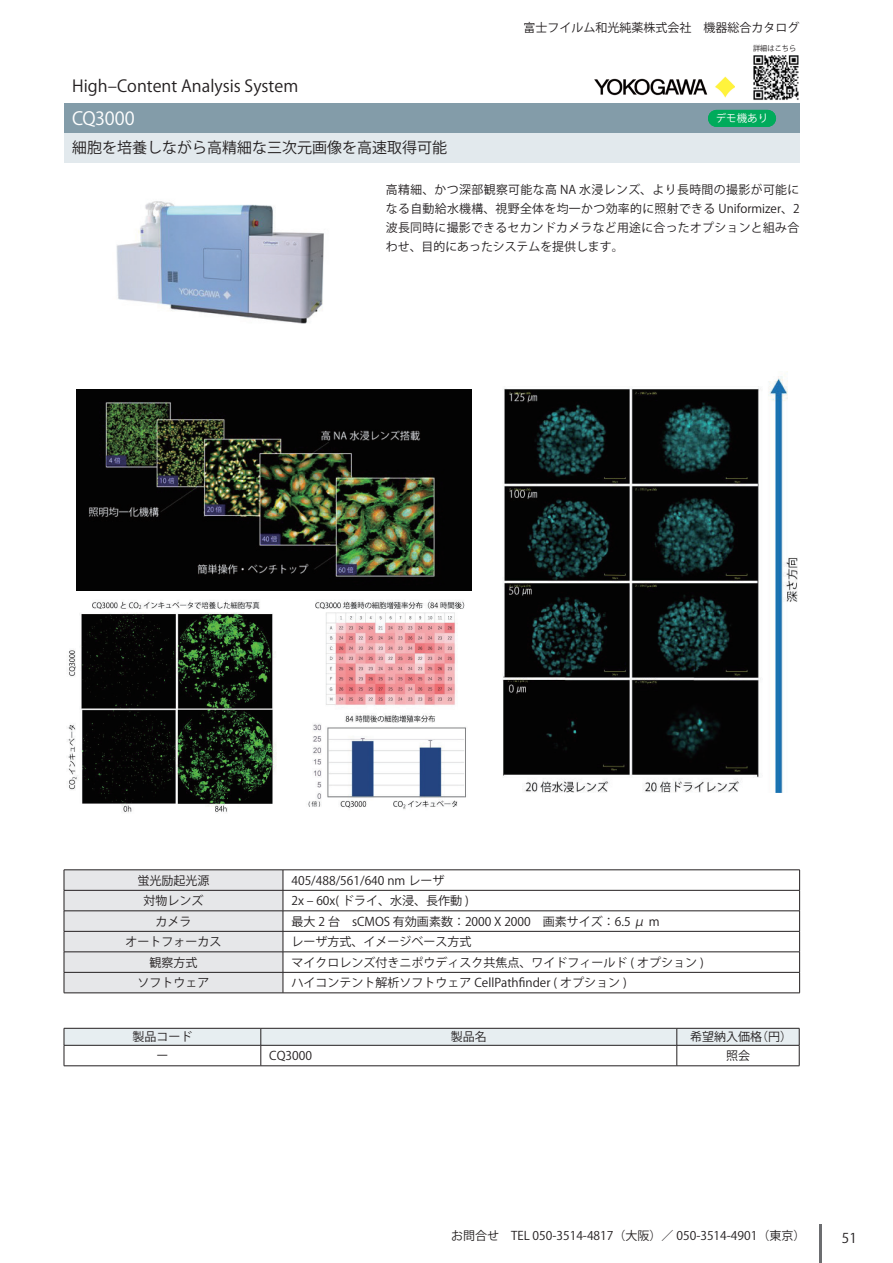
<style>
.page{position:relative;width:893px;height:1263px;background:#fff}
.page>*{position:absolute;margin:0;border:0;box-sizing:border-box;transform-origin:0 0}
.t1{font:18px "Koz Go Pr 6 N";letter-spacing:-.02em;color:#fff}
.t2{font:16.5px "Koz Go Pr 6 N";color:#231f20}
.t3{font:15px "Koz Go Pr 6 N";color:#231f20}
.t4{font:13.5px "Koz Go Pr 6 N";color:#231f20}
.t5{font:12px/18.8px "Koz Go Pr 6 N";color:#231f20;text-align:justify}
.t6{font:10.5px "Koz Go Pr 6 N";color:#fff}
.t7{font:7.5px "Koz Go Pr 6 N";color:#231f20;scale:.96 1}
</style>
<div class="page">
<hr style="left:820px;top:1225px;width:2px;height:38px;background:#6c6d70">
<svg style="left:64px;top:1028px;width:736px;height:37px"></svg>
<hr style="left:64px;top:1065px;width:197px;height:1px;background:#231f20">
<hr style="left:261px;top:1065px;width:416px;height:1px;background:#231f20">
<hr style="left:677px;top:1065px;width:122px;height:1px;background:#231f20">
<hr style="left:283px;top:890px;width:517px;height:1px;background:#231f20">
<hr style="left:283px;top:910px;width:517px;height:1px;background:#231f20">
<hr style="left:283px;top:931px;width:517px;height:1px;background:#231f20">
<hr style="left:283px;top:951px;width:517px;height:1px;background:#231f20">
<hr style="left:283px;top:972px;width:517px;height:1px;background:#231f20">
<hr style="left:64px;top:869px;width:219px;height:1px;background:#231f20">
<hr style="left:283px;top:869px;width:517px;height:1px;background:#231f20">
<svg style="left:64px;top:870px;width:220px;height:122px;background:#dbdcde"></svg>
<svg style="left:799px;top:870px;width:1px;height:122px"></svg>
<hr style="left:64px;top:992px;width:219px;height:1px;background:#231f20">
<hr style="left:283px;top:992px;width:517px;height:1px;background:#231f20">
<div style="left:64px;top:133px;width:735px;height:30px;background:#e2e9ed"></div>
<div style="left:64px;top:103px;width:735px;height:30px;background:#839ca9"></div>
<img style="left:116px;top:201px;width:208px;height:123px">
<img style="left:502px;top:371px;width:296px;height:422px">
<img style="left:76px;top:390px;width:395px;height:201px">
<img style="left:68px;top:600px;width:398px;height:212px">
<img style="left:594px;top:76px;width:141px;height:22px">
<div style="left:708px;top:110px;width:68px;height:17px;background:#00ab5b;border-radius:8px"></div>
<img style="left:753px;top:55px;width:46px;height:45px">
<p class="t5" style="left:523px;top:18px;width:277px">富士フイルム和光純薬株式会社　機器総合カタログ</p>
<h2 class="t2" style="left:72px;top:77px;width:227px">High–Content Analysis System</h2>
<h1 class="t1" style="left:72px;top:108px;width:64px">CQ3000</h1>
<p class="t3" style="left:72px;top:139px;width:376px">細胞を培養しながら高精細な三次元画像を高速取得可能</p>
<p class="t7" style="left:753px;top:44px;width:47px">詳細はこちら</p>
<p class="t6" style="left:716px;top:113px;width:54px">デモ機あり</p>
<p class="t5" style="left:386px;top:181px;width:415px">高精細、かつ深部観察可能な高 NA 水浸レンズ、より長時間の撮影が可能になる自動給水機構、視野全体を均一かつ効率的に照射できる Uniformizer、2波長同時に撮影できるセカンドカメラなど用途に合ったオプションと組み合わせ、目的にあったシステムを提供します。</p>
<p class="t5" style="left:137px;top:871px;width:73px">蛍光励起光源</p>
<p class="t5" style="left:291px;top:871px;width:154px">405/488/561/640 nm レーザ</p>
<p class="t5" style="left:143px;top:892px;width:61px">対物レンズ</p>
<p class="t5" style="left:291px;top:892px;width:179px">2x – 60x( ドライ、水浸、長作動 )</p>
<p class="t5" style="left:155px;top:912px;width:37px">カメラ</p>
<p class="t5" style="left:291px;top:912px;width:369px">最大 2 台　sCMOS 有効画素数：2000 X 2000　画素サイズ：6.5 μ m</p>
<p class="t5" style="left:125px;top:933px;width:97px">オートフォーカス</p>
<p class="t5" style="left:291px;top:933px;width:181px">レーザ方式、イメージベース方式</p>
<p class="t5" style="left:149px;top:953px;width:49px">観察方式</p>
<p class="t5" style="left:291px;top:953px;width:414px">マイクロレンズ付きニポウディスク共焦点、ワイドフィールド ( オプション )</p>
<p class="t5" style="left:137px;top:974px;width:73px">ソフトウェア</p>
<p class="t5" style="left:291px;top:974px;width:337px">ハイコンテント解析ソフトウェア CellPathfinder ( オプション )</p>
<p class="t5" style="left:132px;top:1028px;width:61px">製品コード</p>
<p class="t5" style="left:451px;top:1028px;width:37px">製品名</p>
<p class="t5" style="left:690px;top:1028px;width:103px">希望納入価格（円）</p>
<p class="t5" style="left:156px;top:1046px;width:13px">ー</p>
<p class="t5" style="left:269px;top:1046px;width:44px">CQ3000</p>
<p class="t5" style="left:726px;top:1046px;width:25px">照会</p>
<p class="t5" style="left:451px;top:1227px;width:356px">お問合せ　TEL 050-3514-4817（大阪）／ 050-3514-4901（東京）</p>
<p class="t4" style="left:842px;top:1230px;width:16px">51</p>
</div>
